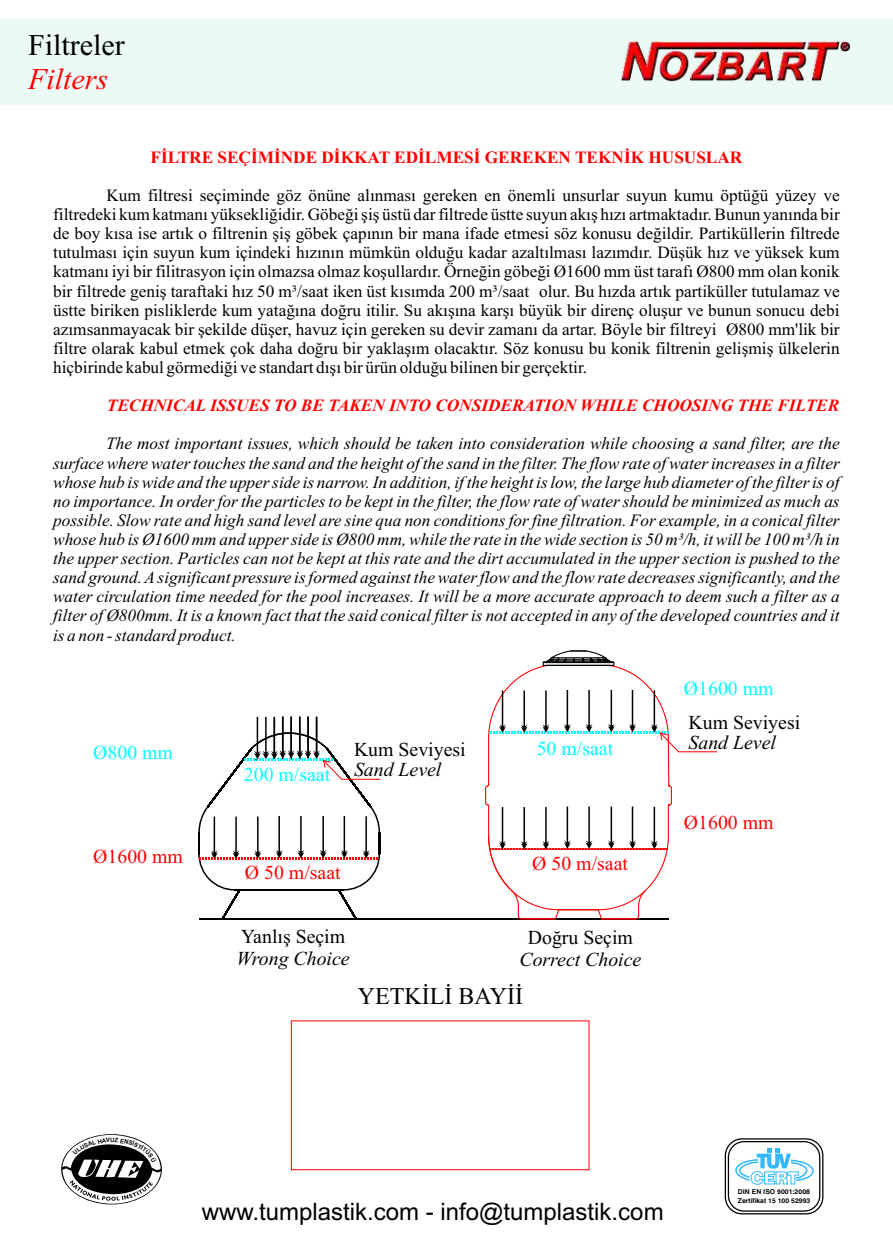
<style>
.page{position:relative;width:893px;height:1259px;background:#fff}
.page>*{position:absolute;margin:0;border:0;box-sizing:border-box;transform-origin:0 0}
.t1{font:30px "Times New Roman";color:#000}
.t2{font:italic 30px "Times New Roman";color:#f00}
.t3{font:24px "Arial";color:#000}
.t4{font:24px "Times New Roman";color:#000}
.t5{font:19.8px "Times New Roman";color:#000}
.t6{font:italic 19.8px "Times New Roman";color:#000}
.t7{font:19.8px "Times New Roman";color:#f00}
.t8{font:19.8px "Times New Roman";color:#0ff}
.t9{font:italic 17.25px/19px "Times New Roman";color:#000;text-align:justify}
.t10{font:17.25px/19px "Times New Roman";color:#000;text-align:justify}
.t11{font:italic 700 17.25px "Times New Roman";color:#f00}
.t12{font:700 17.25px "Times New Roman";color:#f00}
.t13{font:700 6.6px/8.6px "Swiss 721 BT";color:#000}
</style>
<div class="page">
<div style="left:725px;top:1138px;width:98px;height:76px;background:#fff;border:1px solid #000;border-radius:17px"></div>
<div style="left:728px;top:1141px;width:92px;height:70px;border:1px solid #000;border-radius:16px"></div>
<svg style="left:726px;top:1148px;width:96px;height:37px"></svg>
<hr style="left:199px;top:918px;width:469px;height:1px;background:#000">
<svg style="left:198px;top:716px;width:183px;height:204px"></svg>
<svg style="left:484px;top:650px;width:233px;height:270px"></svg>
<div style="left:0;top:19px;width:893px;height:85px;background:#ebfaf5"></div>
<img style="left:622px;top:41px;width:228px;height:41px">
<svg style="left:62px;top:1134px;width:99px;height:70px"></svg>
<h1 class="t1" style="left:28px;top:34px;width:98px">Filtreler</h1>
<h1 class="t2" style="left:28px;top:68px;width:82px">Filters</h1>
<p class="t12" style="left:151px;top:151px;width:593px">FİLTRE SEÇİMİNDE DİKKAT EDİLMESİ GEREKEN TEKNİK HUSUSLAR</p>
<p class="t10" style="left:53px;top:187px;width:788px;text-indent:53px">Kum filtresi seçiminde göz önüne alınması gereken en önemli unsurlar suyun kumu öptüğü yüzey ve filtredeki kum katmanı yüksekliğidir. Göbeği şiş üstü dar filtrede üstte suyun akış hızı artmaktadır. Bunun yanında bir de boy kısa ise artık o filtrenin şiş göbek çapının bir mana ifade etmesi söz konusu değildir. Partiküllerin filtrede tutulması için suyun kum içindeki hızının mümkün olduğu kadar azaltılması lazımdır. Düşük hız ve yüksek kum katmanı iyi bir filitrasyon için olmazsa olmaz koşullardır. Örneğin göbeği Ø1600 mm üst tarafı Ø800 mm olan konik bir filtrede geniş taraftaki hız 50 m³/saat iken üst kısımda 200 m³/saat olur. Bu hızda artık partiküller tutulamaz ve üstte biriken pisliklerde kum yatağına doğru itilir. Su akışına karşı büyük bir direnç oluşur ve bunun sonucu debi azımsanmayacak bir şekilde düşer, havuz için gereken su devir zamanı da artar. Böyle bir filtreyi Ø800 mm'lik bir filtre olarak kabul etmek çok daha doğru bir yaklaşım olacaktır. Söz konusu bu konik filtrenin gelişmiş ülkelerin hiçbirinde kabul görmediği ve standart dışı bir ürün olduğu bilinen bir gerçektir.</p>
<p class="t11" style="left:107px;top:399px;width:734px">TECHNICAL ISSUES TO BE TAKEN INTO CONSIDERATION WHILE CHOOSING THE FILTER</p>
<p class="t9" style="left:53px;top:436px;width:788px;text-indent:53px">The most important issues, which should be taken into consideration while choosing a sand filter, are the surface where water touches the sand and the height of the sand in the filter. The flow rate of water increases in a filter whose hub is wide and the upper side is narrow. In addition, if the height is low, the large hub diameter of the filter is of no importance. In order for the particles to be kept in the filter, the flow rate of water should be minimized as much as possible. Slow rate and high sand level are sine qua non conditions for fine filtration. For example, in a conical filter whose hub is Ø1600 mm and upper side is Ø800 mm, while the rate in the wide section is 50 m³/h, it will be 100 m³/h in the upper section. Particles can not be kept at this rate and the dirt accumulated in the upper section is pushed to the sand ground. Asignificant pressure is formed against the water flow and the flow rate decreases significantly, and the water circulation time needed for the pool increases. It will be a more accurate approach to deem such a filter as a filter of Ø800mm. It is a known fact that the said conical filter is not accepted in any of the developed countries and it is a non - standard product.</p>
<p class="t8" style="left:93px;top:745px;width:81px">Ø800 mm</p>
<p class="t7" style="left:93px;top:849px;width:91px">Ø1600 mm</p>
<p class="t8" style="left:244px;top:767px;width:88px">200 m/saat</p>
<p class="t5" style="left:354px;top:743px;width:113px">Kum Seviyesi</p>
<p class="t6" style="left:354px;top:762px;width:89px">Sand Level</p>
<p class="t7" style="left:245px;top:865px;width:97px">Ø 50 m/saat</p>
<p class="t5" style="left:241px;top:929px;width:106px">Yanlış Seçim</p>
<p class="t6" style="left:237px;top:951px;width:115px">Wrong Choice</p>
<p class="t8" style="left:537px;top:741px;width:78px">50 m/saat</p>
<p class="t7" style="left:532px;top:856px;width:97px">Ø 50 m/saat</p>
<p class="t5" style="left:528px;top:930px;width:107px">Doğru Seçim</p>
<p class="t6" style="left:519px;top:952px;width:123px">Correct Choice</p>
<h2 class="t4" style="left:358px;top:988px;width:167px">YETKİLİ BAYİİ</h2>
<p class="t8" style="left:684px;top:681px;width:91px">Ø1600 mm</p>
<p class="t5" style="left:688px;top:715px;width:113px">Kum Seviyesi</p>
<p class="t6" style="left:688px;top:735px;width:89px">Sand Level</p>
<p class="t7" style="left:684px;top:815px;width:91px">Ø1600 mm</p>
<h2 class="t3" style="left:202px;top:1203px;width:463px">www.tumplastik.com - info@tumplastik.com</h2>
<p class="t13" style="left:738px;top:1188px;width:74px">DIN EN ISO 9001:2008<br>Zertifikat 15 100 52993</p>
</div>
